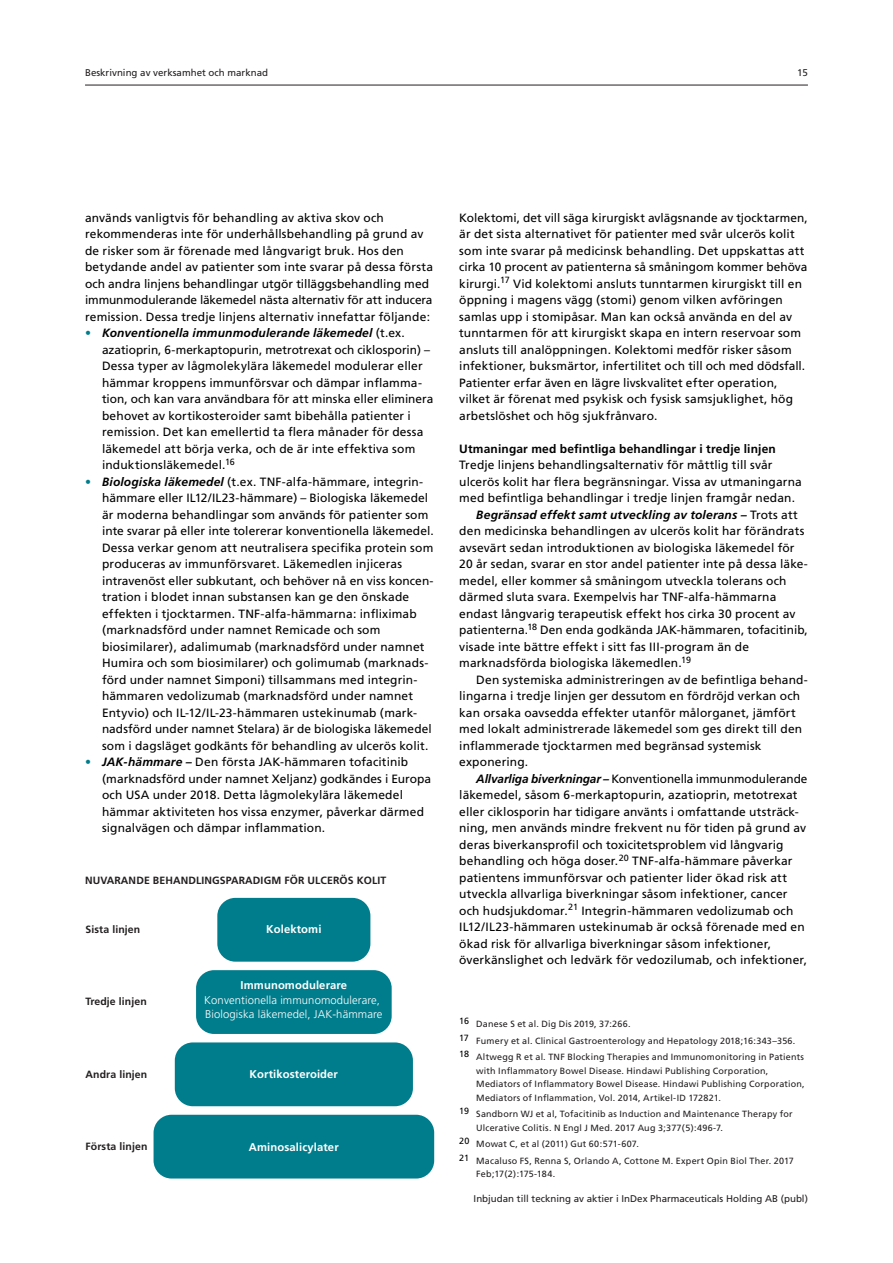
<style>
.page{position:relative;width:893px;height:1263px;background:#fff}
.page>*{position:absolute;margin:0;border:0;box-sizing:border-box;transform-origin:0 0}
.t1{font:12px/16.5px "Frutiger";letter-spacing:.01em;color:#000001}
.t2{font:12px "Frutiger";letter-spacing:-.01em;color:#000001}
.t3{font:700 12px "Frutiger";letter-spacing:.015em;color:#000001}
.t4{font:italic 700 12px "Frutiger";letter-spacing:.01em;color:#000001}
.t5{font:italic 700 12px "Frutiger CE";letter-spacing:.015em;color:#000001}
.t6{font:300 11.25px/14.2px "Frutiger";letter-spacing:.01em;color:#fff}
.t7{font:700 11.25px "Frutiger";letter-spacing:.01em;color:#fff}
.t8{font:700 10.5px "Frutiger";letter-spacing:.01em;color:#231f20}
.t9{font:9.75px "Frutiger";color:#231f20}
.t10{font:9px/16.5px "Frutiger";letter-spacing:.02em;color:#231f20}
.s1{font-family:"Frutiger";font-weight:400;font-style:normal;color:#007d8c}
.s2{font-family:"Frutiger";font-weight:400;font-style:normal}
.s3{color:#007d8c}
.s4{font-family:"Frutiger CE";font-weight:700;font-style:italic}
.s5{font-weight:400;font-style:normal}
.s6{font-weight:700;font-style:italic}
</style>
<div class="page">
<hr style="left:85px;top:85px;width:723px;height:1px;background:#231f20">
<div style="left:196px;top:970px;width:196px;height:64px;background:#007d8c;border-radius:18px"></div>
<div style="left:217px;top:898px;width:153px;height:64px;background:#007d8c;border-radius:18px"></div>
<div style="left:175px;top:1042px;width:238px;height:64px;background:#007d8c;border-radius:18px"></div>
<div style="left:154px;top:1115px;width:280px;height:63px;background:#007d8c;border-radius:18px"></div>
<p class="t9" style="left:85px;top:67px;width:185px">Beskrivning av verksamhet och marknad</p>
<p class="t9" style="left:797px;top:67px;width:12px">15</p>
<p class="t1" style="left:85px;top:209px;width:349px">används vanligtvis för behandling av aktiva skov och rekommenderas inte för underhållsbehandling på grund av de risker som är förenade med långvarigt bruk. Hos den betydande andel av patienter som inte svarar på dessa första och andra linjens behandlingar utgör tilläggsbehandling med immunmodulerande läkemedel nästa alternativ för att inducera remission. Dessa tredje linjens alternativ innefattar följande:</p>
<p class="t5" style="left:85px;top:326px;width:321px"><span class="s1">•</span> Konventionella immunmodulerande läkemedel <span class="s2">(t.ex.</span></p>
<p class="t1" style="left:102px;top:341px;width:333px">azatioprin, 6-merkaptopurin, metrotrexat och ciklosporin) – Dessa typer av lågmolekylära läkemedel modulerar eller hämmar kroppens immunförsvar och dämpar inflamma&shy;tion, och kan vara användbara för att minska eller eliminera behovet av kortikosteroider samt bibehålla patienter i remission. Det kan emellertid ta flera månader för dessa läkemedel att börja verka, och de är inte effektiva som induktionsläkemedel.<sup>16</sup></p>
<p class="t1" style="left:102px;top:473px;width:333px;text-indent:-17px"><span class="s3">•</span> <span class="s4">Biologiska läkemedel</span> (t.ex. TNF-alfa-hämmare, integrin&shy;hämmare eller IL12/IL23-hämmare) – Biologiska läkemedel är moderna behandlingar som används för patienter som inte svarar på eller inte tolererar konventionella läkemedel.<br>Dessa verkar genom att neutralisera specifika protein som produceras av immunförsvaret. Läkemedlen injiceras intravenöst eller subkutant, och behöver nå en viss koncen&shy;tration i blodet innan substansen kan ge den önskade effekten i tjocktarmen. TNF-alfa-hämmarna: infliximab (marknadsförd under namnet Remicade och som biosimilarer), adalimumab (marknadsförd under namnet Humira och som biosimilarer) och golimumab (marknads&shy;förd under namnet Simponi) tillsammans med integrin&shy;hämmaren vedolizumab (marknadsförd under namnet Entyvio) och IL-12/IL-23-hämmaren ustekinumab (mark&shy;nadsförd under namnet Stelara) är de biologiska läkemedel som i dagsläget godkänts för behandling av ulcerös kolit.</p>
<p class="t1" style="left:102px;top:754px;width:331px;text-indent:-17px"><span class="s3">•</span> <span class="s4">JAK-hämmare –</span> Den första JAK-hämmaren tofacitinib (marknadsförd under namnet Xeljanz) godkändes i Europa och USA under 2018. Detta lågmolekylära läkemedel hämmar aktiviteten hos vissa enzymer, påverkar därmed signalvägen och dämpar inflammation.</p>
<p class="t8" style="left:85px;top:874px;width:303px">NUVARANDE BEHANDLINGSPARADIGM FÖR ULCERÖS KOLIT</p>
<p class="t8" style="left:86px;top:923px;width:56px">Sista linjen</p>
<p class="t7" style="left:266px;top:922px;width:57px">Kolektomi</p>
<p class="t8" style="left:86px;top:996px;width:63px">Tredje linjen</p>
<p class="t7" style="left:241px;top:979px;width:108px">Immunomodulerare</p>
<p class="t6" style="left:204px;top:993px;width:180px">Konventionella immunomodulerare,<br>Biologiska läkemedel, JAK-hämmare</p>
<p class="t8" style="left:86px;top:1068px;width:63px">Andra linjen</p>
<p class="t7" style="left:250px;top:1067px;width:90px">Kortikosteroider</p>
<p class="t8" style="left:86px;top:1140px;width:63px">Första linjen</p>
<p class="t7" style="left:249px;top:1140px;width:91px">Aminosalicylater</p>
<p class="t1" style="left:459px;top:209px;width:350px">Kolektomi, det vill säga kirurgiskt avlägsnande av tjocktarmen, är det sista alternativet för patienter med svår ulcerös kolit som inte svarar på medicinsk behandling. Det uppskattas att cirka 10 procent av patienterna så småningom kommer behöva kirurgi.<sup>17</sup> Vid kolektomi ansluts tunntarmen kirurgiskt till en öppning i magens vägg (stomi) genom vilken avföringen samlas upp i stomipåsar. Man kan också använda en del av tunntarmen för att kirurgiskt skapa en intern reservoar som ansluts till analöppningen. Kolektomi medför risker såsom infektioner, buksmärtor, infertilitet och till och med dödsfall.<br>Patienter erfar även en lägre livskvalitet efter operation, vilket är förenat med psykisk och fysisk samsjuklighet, hög arbetslöshet och hög sjukfrånvaro.</p>
<p class="t3" style="left:459px;top:441px;width:318px">Utmaningar med befintliga behandlingar i tredje linjen</p>
<p class="t1" style="left:459px;top:457px;width:315px">Tredje linjens behandlingsalternativ för måttlig till svår</p>
<p class="t1" style="left:459px;top:473px;width:344px">ulcerös kolit har flera begränsningar. Vissa av utmaningarna</p>
<p class="t1" style="left:459px;top:490px;width:337px">med befintliga behandlingar i tredje linjen framgår nedan.</p>
<p class="t4" style="left:476px;top:507px;width:323px">Begränsad effekt samt utveckling av tolerans – <span class="s5">Trots att</span></p>
<p class="t1" style="left:459px;top:523px;width:347px">den medicinska behandlingen av ulcerös kolit har förändrats</p>
<p class="t1" style="left:459px;top:539px;width:337px">avsevärt sedan introduktionen av biologiska läkemedel för</p>
<p class="t1" style="left:459px;top:556px;width:350px">20 år sedan, svarar en stor andel patienter inte på dessa läke-</p>
<p class="t1" style="left:459px;top:572px;width:329px">medel, eller kommer så småningom utveckla tolerans och</p>
<p class="t1" style="left:459px;top:589px;width:319px">därmed sluta svara. Exempelvis har TNF-alfa-hämmarna</p>
<p class="t1" style="left:459px;top:605px;width:338px">endast långvarig terapeutisk effekt hos cirka 30 procent av</p>
<p class="t1" style="left:459px;top:622px;width:350px">patienterna.<sup>18</sup> Den enda godkända JAK-hämmaren, tofacitinib,</p>
<p class="t1" style="left:459px;top:638px;width:291px">visade inte bättre effekt i sitt fas III-program än de</p>
<p class="t1" style="left:459px;top:655px;width:233px">marknadsförda biologiska läkemedlen.<sup>19</sup></p>
<p class="t1" style="left:476px;top:671px;width:333px">Den systemiska administreringen av de befintliga behand-</p>
<p class="t1" style="left:459px;top:688px;width:342px">lingarna i tredje linjen ger dessutom en fördröjd verkan och</p>
<p class="t1" style="left:459px;top:704px;width:338px">kan orsaka oavsedda effekter utanför målorganet, jämfört</p>
<p class="t1" style="left:459px;top:721px;width:344px">med lokalt administrerade läkemedel som ges direkt till den</p>
<p class="t1" style="left:459px;top:737px;width:304px">inflammerade tjocktarmen med begränsad systemisk</p>
<p class="t1" style="left:459px;top:754px;width:71px">exponering.</p>
<p class="t2" style="left:476px;top:771px;width:333px"><span class="s6">Allvarliga biverkningar –</span> Konventionella immunmodulerande</p>
<p class="t1" style="left:459px;top:787px;width:340px">läkemedel, såsom 6-merkaptopurin, azatioprin, metotrexat</p>
<p class="t1" style="left:459px;top:803px;width:341px">eller ciklosporin har tidigare använts i omfattande utsträck-</p>
<p class="t1" style="left:459px;top:820px;width:348px">ning, men används mindre frekvent nu för tiden på grund av</p>
<p class="t1" style="left:459px;top:836px;width:326px">deras biverkansprofil och toxicitetsproblem vid långvarig</p>
<p class="t1" style="left:459px;top:853px;width:335px">behandling och höga doser.<sup>20</sup> TNF-alfa-hämmare påverkar</p>
<p class="t1" style="left:459px;top:869px;width:329px">patientens immunförsvar och patienter lider ökad risk att</p>
<p class="t1" style="left:459px;top:886px;width:330px">utveckla allvarliga biverkningar såsom infektioner, cancer</p>
<p class="t1" style="left:459px;top:902px;width:336px">och hudsjukdomar.<sup>21</sup> Integrin-hämmaren vedolizumab och</p>
<p class="t1" style="left:459px;top:919px;width:347px">IL12/IL23-hämmaren ustekinumab är också förenade med en</p>
<p class="t1" style="left:459px;top:935px;width:313px">ökad risk för allvarliga biverkningar såsom infektioner,</p>
<p class="t1" style="left:459px;top:952px;width:349px">överkänslighet och ledvärk för vedozilumab, och infektioner,</p>
<p class="t10" style="left:459px;top:1016px;width:346px"><sup>16</sup> Danese S et al. Dig Dis 2019, 37:266.<br><sup>17</sup> Fumery et al. Clinical Gastroenterology and Hepatology 2018;16:343–356.<br><sup>18</sup> Altwegg R et al. TNF Blocking Therapies and Immunomonitoring in Patients</p>
<p class="t10" style="left:476px;top:1064px;width:330px;line-height:13.5px">with Inflammatory Bowel Disease. Hindawi Publishing Corporation,<br>Mediators of Inflammatory Bowel Disease. Hindawi Publishing Corporation,<br>Mediators of Inflammation, Vol. 2014, Artikel-ID 172821.</p>
<p class="t10" style="left:476px;top:1107px;width:318px;line-height:13.5px;text-indent:-17px"><sup>19</sup> Sandborn WJ et al, Tofacitinib as Induction and Maintenance Therapy for<br>Ulcerative Colitis. N Engl J Med. 2017 Aug 3;377(5):496-7.</p>
<p class="t10" style="left:459px;top:1136px;width:336px"><sup>20</sup> Mowat C, et al (2011) Gut 60:571-607.<br><sup>21</sup> Macaluso FS, Renna S, Orlando A, Cottone M. Expert Opin Biol Ther. 2017</p>
<p class="t10" style="left:476px;top:1166px;width:80px">Feb;17(2):175-184.</p>
<p class="t9" style="left:474px;top:1193px;width:336px">Inbjudan till teckning av aktier i InDex Pharmaceuticals Holding AB (publ)</p>
</div>
